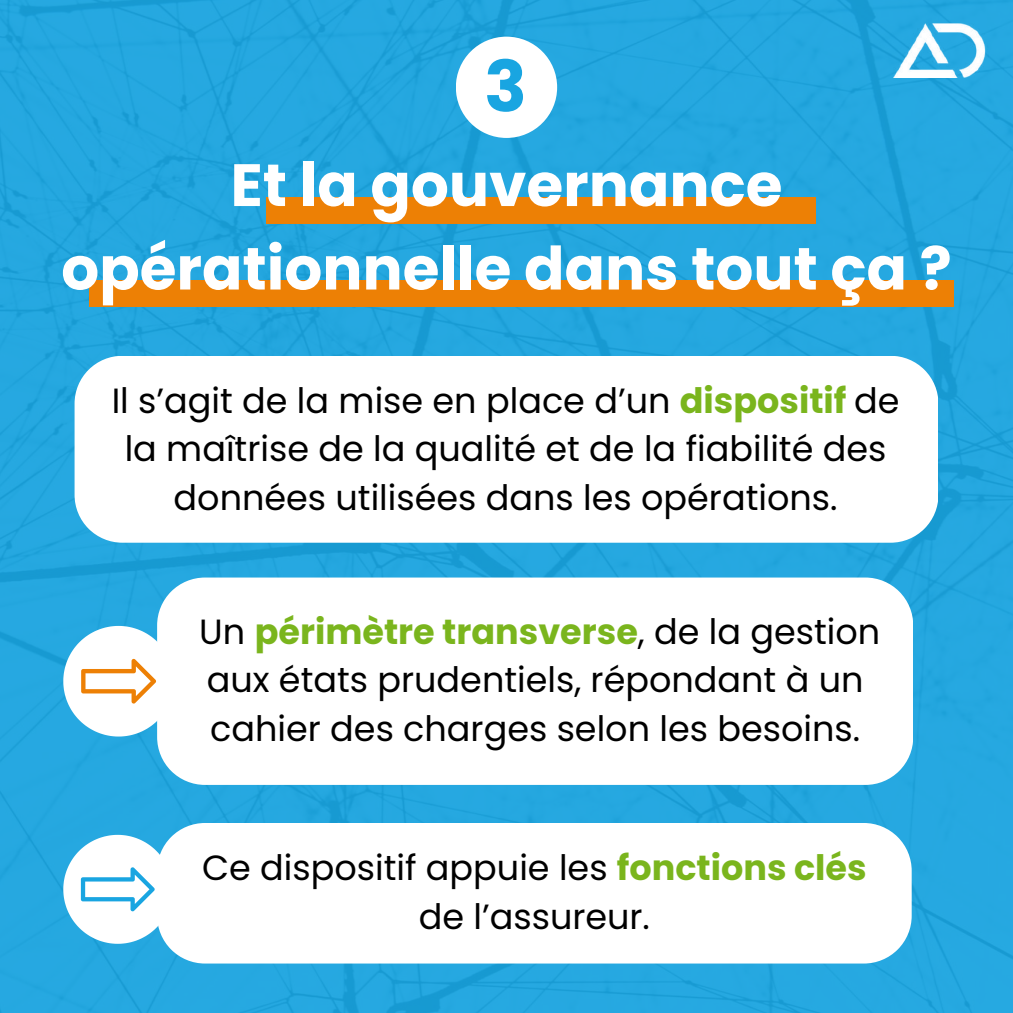
<style>
.page{position:relative;width:1013px;height:1013px;background:#fff}
.page>*{position:absolute;margin:0;border:0;box-sizing:border-box;transform-origin:0 0}
.t1{font:700 70.5px "Poppins";color:#19a5e1}
.t2{font:700 59.62px/83.5px "Poppins";color:#fff;text-align:center}
.t3{font:35px/48.8px "Poppins";color:#000;text-align:center}
.s1{font-weight:700;color:#7ab51d}
</style>
<div class="page">
<div style="left:0;top:0;width:1012px;height:1012px;background:#25a8e0"></div>
<div style="left:266px;top:198px;width:549px;height:26px;background:#ed8005"></div>
<div style="left:90px;top:281px;width:864px;height:26px;background:#ed8005"></div>
<div style="left:456px;top:37px;width:101px;height:101px;background:#fff;border-radius:50%"></div>
<div style="left:75px;top:356px;width:863px;height:186px;background:#fff"></div>
<div style="left:165px;top:823px;width:746px;height:140px;background:#fff"></div>
<div style="left:157px;top:577px;width:755px;height:208px;background:#fff"></div>
<svg style="left:63px;top:834px;width:109px;height:109px"></svg>
<svg style="left:63px;top:626px;width:111px;height:110px;background:#dde8e8"></svg>
<img style="left:893px;top:24px;width:96px;height:53px">
<h1 class="t1" style="left:484px;top:37px;width:44px">3</h1>
<h2 class="t2" style="left:61px;top:143px;width:892px">Et la gouvernance opérationnelle dans tout ça ?</h2>
<p class="t3" style="left:112px;top:376px;width:789px">Il s’agit de la mise en place d’un <span class="s1">dispositif</span> de la maîtrise de la qualité et de la fiabilité des données utilisées dans les opérations.</p>
<p class="t3" style="left:199px;top:607px;width:682px;text-align:left">Un <span class="s1">périmètre transverse</span>, de la gestion aux états prudentiels, répondant à un cahier des charges selon les besoins.</p>
<p class="t3" style="left:202px;top:843px;width:666px">Ce dispositif appuie les <span class="s1">fonctions clés </span>de l’assureur.</p>
</div>
